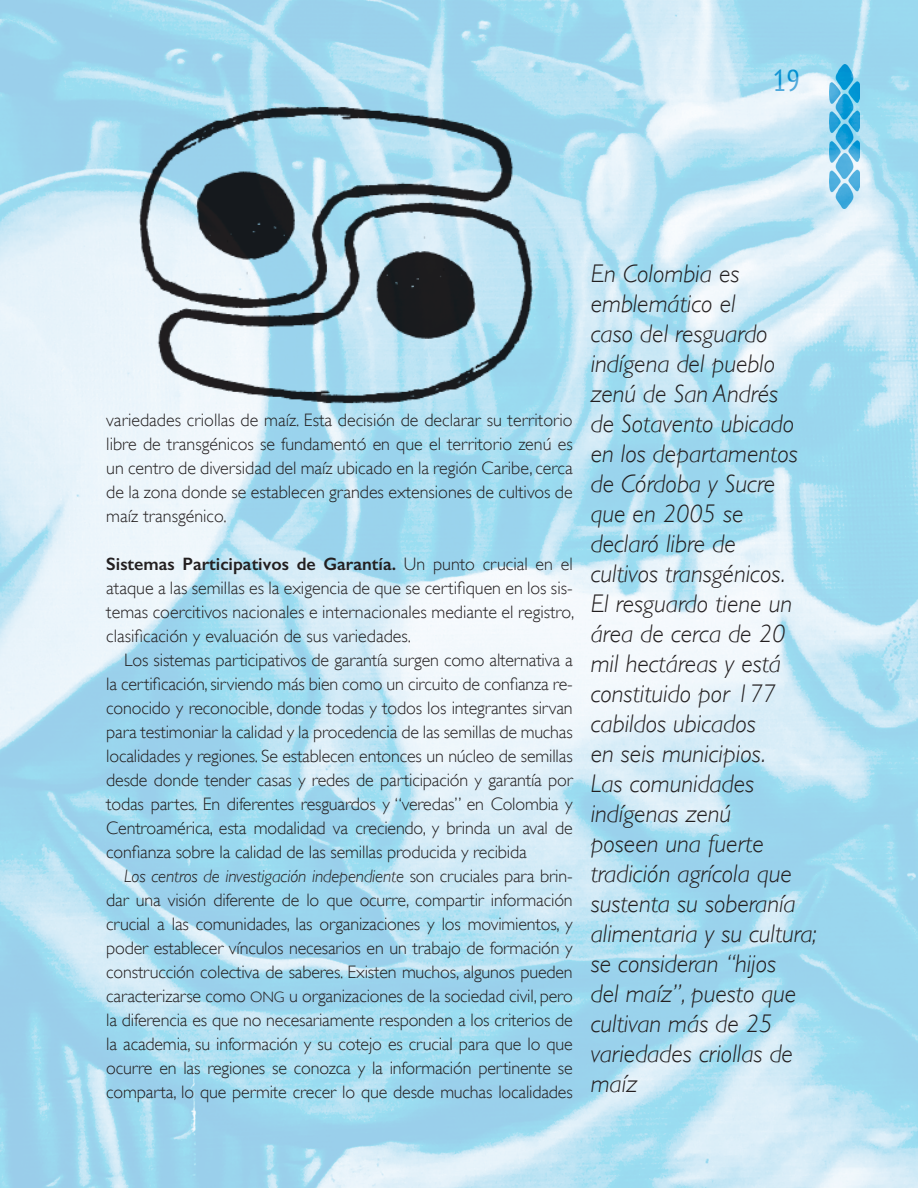
<style>
.page{position:relative;width:918px;height:1188px;background:#fff}
.page>*{position:absolute;margin:0;border:0;box-sizing:border-box;transform-origin:0 0}
.t1{font:condensed 30px "PT Sans";color:#0083cb}
.balazo{font:italic 300 25.5px/30px "Gill Sans";color:#231f20}
.cuerpo{font:300 18px/24px "Gill Sans";color:#231f20;text-align:justify}
.s1{font-weight:600}
.s2{font-style:italic}
.s3{font-size:15px}
</style>
<div class="page">
<img style="left:0;top:0;width:918px;height:1188px">
<img style="left:130px;top:182px;width:444px;height:242px">
<img style="left:97px;top:87px;width:445px;height:241px">
<h1 class="t1" style="left:773px;top:61px;width:29px">19</h1>
<p class="cuerpo" style="left:106px;top:408px;width:468px">variedades criollas de maíz. Esta decisión de declarar su territorio libre de transgénicos se fundamentó en que el territorio zenú es un centro de diversidad del maíz ubicado en la región Caribe, cerca de la zona donde se establecen grandes extensiones de cultivos de maíz transgénico.</p>
<p class="cuerpo" style="left:106px;top:552px;width:469px"><span class="s1">Sistemas Participativos de Garantía.</span> Un punto crucial en el ataque a las semillas es la exigencia de que se certifiquen en los sis&shy;temas coercitivos nacionales e internacionales mediante el registro, clasificación y evaluación de sus variedades.</p>
<p class="cuerpo" style="left:106px;top:648px;width:468px;text-indent:18px">Los sistemas participativos de garantía surgen como alternativa a la certificación, sirviendo más bien como un circuito de confianza re&shy;conocido y reconocible, donde todas y todos los integrantes sirvan para testimoniar la calidad y la procedencia de las semillas de muchas localidades y regiones. Se establecen entonces un núcleo de semillas desde donde tender casas y redes de participación y garantía por todas partes. En diferentes resguardos y “veredas” en Colombia y Centroamérica, esta modalidad va creciendo, y brinda un aval de confianza sobre la calidad de las semillas producida y recibida</p>
<p class="cuerpo" style="left:106px;top:864px;width:468px;text-indent:18px"><span class="s2">Los centros de investigación independiente</span> son cruciales para brin&shy;dar una visión diferente de lo que ocurre, compartir información crucial a las comunidades, las organizaciones y los movimientos, y poder establecer vínculos necesarios en un trabajo de formación y construcción colectiva de saberes. Existen muchos, algunos pueden caracterizarse como <span class="s3">ONG</span> u organizaciones de la sociedad civil, pero la diferencia es que no necesariamente responden a los criterios de la academia, su información y su cotejo es crucial para que lo que ocurre en las regiones se conozca y la información pertinente se comparta, lo que permite crecer lo que desde muchas localidades</p>
<p class="balazo" style="left:591px;top:258px;width:228px">En Colombia es emblemático el<br>caso del resguardo indígena del pueblo zenú de San Andrés<br>de Sotavento ubicado en los departamentos de Córdoba y Sucre<br>que en 2005 se declaró libre de<br>cultivos transgénicos.<br>El resguardo tiene un área de cerca de 20 mil hectáreas y está constituido por 177 cabildos ubicados<br>en seis municipios.<br>Las comunidades indígenas zenú<br>poseen una fuerte tradición agrícola que sustenta su soberanía alimentaria y su cultura; se consideran “hijos<br>del maíz”, puesto que cultivan más de 25 variedades criollas de maíz</p>
</div>
